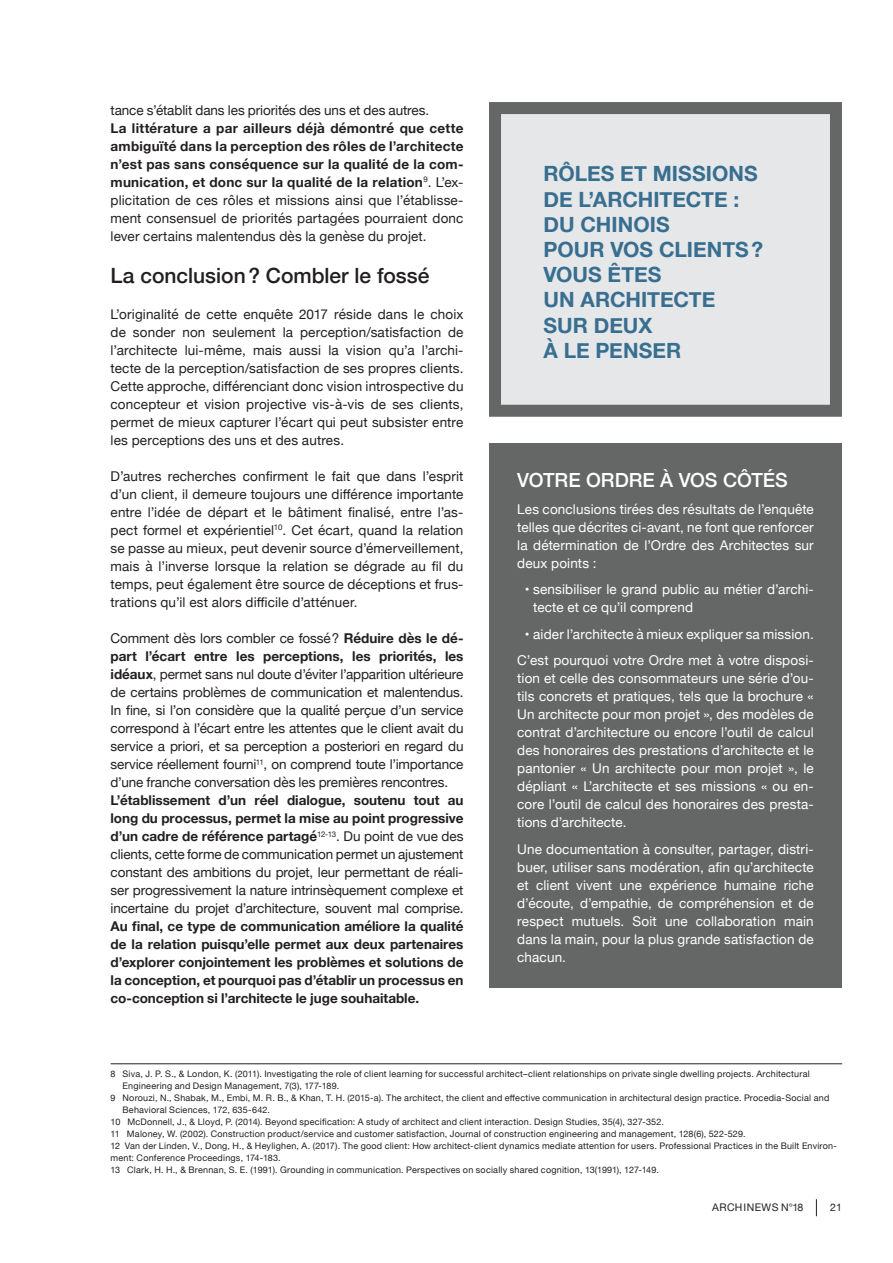
<style>
.page{position:relative;width:893px;height:1263px;background:#fff}
.page>*{position:absolute;margin:0;border:0;box-sizing:border-box;transform-origin:0 0}
.t1{font:700 21px/25.2px "Helvetica Neue";color:#386e8f}
.t2{font:500 21px "Helvetica Neue";color:#231f20}
.t3{font:500 19.5px "Helvetica Neue";letter-spacing:-.01em;color:#fff}
.t4{font:13.5px/18px "Helvetica Neue";letter-spacing:-.005em;color:#231f20;text-align:justify}
.t5{font:13.5px/18px "Helvetica Neue";letter-spacing:.01em;color:#fff;text-align:justify}
.t6{font:700 13.5px/18px "Helvetica Neue";letter-spacing:.01em;color:#231f20;text-align:justify}
.t7{font:10.5px "Helvetica Neue";letter-spacing:.04em;color:#231f20}
.t8{font:9px "Helvetica Neue";letter-spacing:.025em;color:#231f20}
.s1{font-weight:400}
.s2{font-weight:700}
</style>
<div class="page">
<div style="left:489px;top:443px;width:353px;height:544px;background:#656666"></div>
<svg style="left:816px;top:1199px;width:1px;height:17px"></svg>
<hr style="left:111px;top:1063px;width:731px;height:1px;background:#231f20">
<div style="left:495px;top:108px;width:341px;height:303px;background:#e6e7e9"></div>
<div style="left:489px;top:102px;width:353px;height:315px;border:12px solid #656666"></div>
<p class="t4" style="left:111px;top:102px;width:320px">tance s’établit dans les priorités des uns et des autres.</p>
<p class="t6" style="left:111px;top:119px;width:354px">La littérature a par ailleurs déjà démontré que cette ambiguïté dans la perception des rôles de l’architecte n’est pas sans conséquence sur la qualité de la com&shy;munication, et donc sur la qualité de la relation<sup>9</sup><span class="s1">. L’ex&shy;plicitation de ces rôles et missions ainsi que l’établisse&shy;ment consensuel de priorités partagées pourraient donc lever certains malentendus dès la genèse du projet.</span></p>
<h1 class="t2" style="left:111px;top:259px;width:320px">La conclusion? Combler le fossé</h1>
<p class="t4" style="left:111px;top:306px;width:354px">L’originalité de cette enquête 2017 réside dans le choix de sonder non seulement la perception/satisfaction de l’architecte lui-même, mais aussi la vision qu’a l’archi&shy;tecte de la perception/satisfaction de ses propres clients.<br>Cette approche, différenciant donc vision introspective du concepteur et vision projective vis-à-vis de ses clients, permet de mieux capturer l’écart qui peut subsister entre les perceptions des uns et des autres.</p>
<p class="t4" style="left:111px;top:468px;width:354px">D’autres recherches confirment le fait que dans l’esprit d’un client, il demeure toujours une différence importante entre l’idée de départ et le bâtiment finalisé, entre l’as&shy;pect formel et expérientiel<sup>10</sup>. Cet écart, quand la relation se passe au mieux, peut devenir source d’émerveillement, mais à l’inverse lorsque la relation se dégrade au fil du temps, peut également être source de déceptions et frus&shy;trations qu’il est alors difficile d’atténuer.</p>
<p class="t4" style="left:111px;top:630px;width:354px">Comment dès lors combler ce fossé? <span class="s2">Réduire dès le dé&shy;part l’écart entre les perceptions, les priorités, les idéaux</span>, permet sans nul doute d’éviter l’apparition ultérieure de certains problèmes de communication et malentendus.<br>In fine, si l’on considère que la qualité perçue d’un service correspond à l’écart entre les attentes que le client avait du service a priori, et sa perception a posteriori en regard du service réellement fourni<sup>11</sup>, on comprend toute l’importance d’une franche conversation dès les premières rencontres.</p>
<p class="t4" style="left:111px;top:792px;width:354px"><span class="s2">L’établissement d’un réel dialogue, soutenu tout au long du processus, permet la mise au point progressive d’un cadre de référence partagé</span><sup>12-13</sup>. Du point de vue des clients, cette forme de communication permet un ajustement constant des ambitions du projet, leur permettant de réali&shy;ser progressivement la nature intrinsèquement complexe et incertaine du projet d’architecture, souvent mal comprise.</p>
<p class="t6" style="left:111px;top:917px;width:354px">Au final, ce type de communication améliore la qualité de la relation puisqu’elle permet aux deux partenaires d’explorer conjointement les problèmes et solutions de la conception, et pourquoi pas d’établir un processus en co-conception si l’architecte le juge souhaitable.</p>
<h1 class="t1" style="left:543px;top:162px;width:45px">Rôles</h1>
<h1 class="t1" style="left:620px;top:162px;width:65px">et missions</h1>
<h1 class="t1" style="left:543px;top:187px;width:64px">de l’archi</h1>
<h1 class="t1" style="left:660px;top:187px;width:81px">tecte :</h1>
<h1 class="t1" style="left:543px;top:212px;width:129px">du chinois<br>pour vos clien</h1>
<h1 class="t1" style="left:722px;top:237px;width:42px">ts ?</h1>
<h1 class="t1" style="left:543px;top:263px;width:105px">Vous êtes un archi</h1>
<h1 class="t1" style="left:543px;top:288px;width:171px;text-indent:104px">tecte sur deux<br>à le penser</h1>
<h2 class="t3" style="left:517px;top:465px;width:26px">Votre</h2>
<h2 class="t3" style="left:586px;top:465px;width:29px">Ordre</h2>
<h2 class="t3" style="left:660px;top:465px;width:33px">à vos</h2>
<h2 class="t3" style="left:723px;top:465px;width:42px">côtés</h2>
<p class="t5" style="left:517px;top:501px;width:298px">Les conclusions tirées des résultats de l’enquête telles que décrites ci-avant, ne font que renforcer la détermination de l’Ordre des Architectes sur deux points :</p>
<p class="t5" style="left:533px;top:581px;width:282px;text-indent:-8px">• sensibiliser le grand public au métier d’archi&shy;tecte et ce qu’il comprend</p>
<p class="t5" style="left:517px;top:621px;width:298px;line-height:26.5px;text-align:center">• aider l’architecte à mieux expliquer sa mission.<br>C’est pourquoi votre Ordre met à votre disposi-</p>
<p class="t5" style="left:517px;top:670px;width:298px">tion et celle des consommateurs une série d’ou&shy;tils concrets et pratiques, tels que la brochure « Un architecte pour mon projet », des modèles de contrat d’architecture ou encore l’outil de calcul des honoraires des prestations d’architecte et le pantonier « Un architecte pour mon projet », le dépliant « L’architecte et ses missions « ou en&shy;core l’outil de calcul des honoraires des presta&shy;tions d’architecte.</p>
<p class="t5" style="left:517px;top:841px;width:298px">Une documentation à consulter, partager, distri&shy;buer, utiliser sans modération, afin qu’architecte et client vivent une expérience humaine riche d’écoute, d’empathie, de compréhension et de respect mutuels. Soit une collaboration main dans la main, pour la plus grande satisfaction de chacun.</p>
<p class="t8" style="left:111px;top:1067px;width:701px">8 Siva, J. P. S., &amp; London, K. (2011). I nvestigating the role of client learning for successful architect–client relationships on private single dwelling projects. Architectural</p>
<p class="t8" style="left:123px;top:1079px;width:218px">Engineering and Design Management, 7(3), 177-189.</p>
<p class="t8" style="left:111px;top:1091px;width:720px">9 Norouzi, N., Shabak, M., Embi, M. R. B., &amp; Khan, T. H. (2015-a). The architect, the client and effective communication in architectural design practice. Procedia-Social and</p>
<p class="t8" style="left:123px;top:1103px;width:149px">Behavioral Sciences, 172, 635-642.</p>
<p class="t8" style="left:111px;top:1115px;width:555px">10 McDonnell, J., &amp; Lloyd, P. (2014). Beyond specification: A study of architect and client interaction. Design Studies, 35(4), 327-352.</p>
<p class="t8" style="left:111px;top:1127px;width:637px">11 Maloney, W. (2002). Construction product/service and customer satisfaction, Journal of construction engineering and management, 128(6), 522-529.</p>
<p class="t8" style="left:111px;top:1139px;width:728px">12 Van der Linden, V., Dong, H., &amp; Heylighen, A. (2017). The good client: How architect-client dynamics mediate attention for users. Professional Practices in the Built Environ-</p>
<p class="t8" style="left:111px;top:1151px;width:172px">ment: Conference Proceedings, 174-183.</p>
<p class="t8" style="left:111px;top:1163px;width:550px">13 Clark, H. H., &amp; Brennan, S. E. (1991). Grounding in communication. Perspectives on socially shared cognition, 13(1991), 127-149.</p>
<p class="t7" style="left:712px;top:1199px;width:93px">Archinews N°18</p>
<p class="t7" style="left:830px;top:1199px;width:13px">21</p>
</div>
